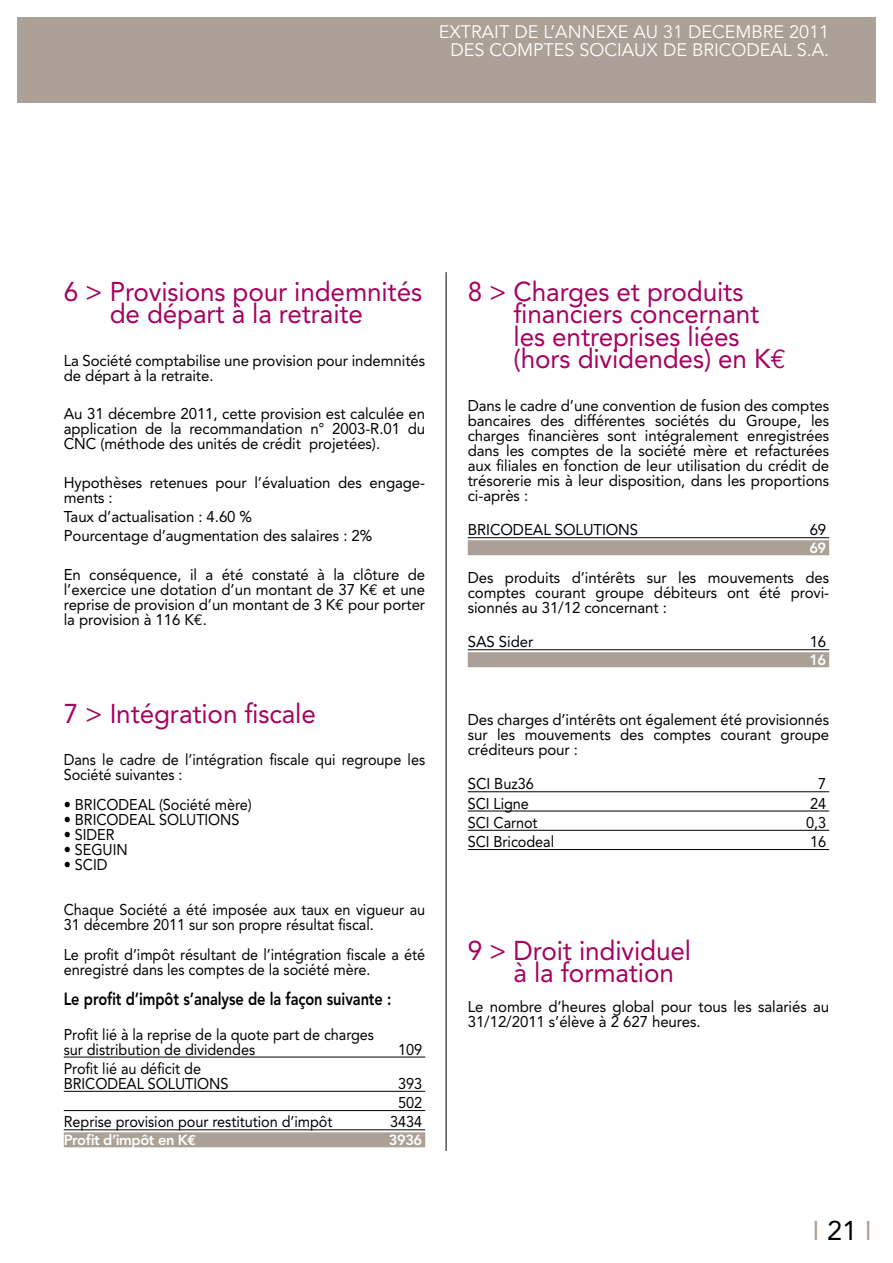
<style>
.page{position:relative;width:893px;height:1263px;background:#fff}
.page>*{position:absolute;margin:0;border:0;box-sizing:border-box;transform-origin:0 0}
.t1{font:27px/22.5px "Avenir";letter-spacing:-.005em;color:#a60061}
.t2{font:27px "Avenir";color:#aca196}
.t3{font:18px "Avenir";color:#fff}
.t4{font:800 17.55px "Avenir";letter-spacing:-.005em;color:#000;scale:.83 1}
.t5{font:15.6px/15px "Avenir";letter-spacing:-.005em;color:#000;text-align:justify}
.t6{font:15.6px/15px "Avenir";letter-spacing:-.005em;color:#000;scale:.93 1}
.t7{font:800 14.7px "Avenir";letter-spacing:-.03em;color:#fff}
.s1{font-family:"Euro Mono"}
.s2{font-family:"Euro Mono";font-weight:700}
.s3{color:#000}
</style>
<div class="page">
<div style="left:17px;top:17px;width:859px;height:85px;background:#aca196"></div>
<hr style="left:446px;top:272px;width:1px;height:879px;background:#000">
<hr style="left:468px;top:537px;width:361px;height:1px;background:#000">
<div style="left:468px;top:540px;width:361px;height:15px;background:#aca196"></div>
<hr style="left:468px;top:649px;width:361px;height:1px;background:#000">
<div style="left:468px;top:652px;width:361px;height:15px;background:#aca196"></div>
<hr style="left:468px;top:791px;width:361px;height:1px;background:#000">
<hr style="left:468px;top:811px;width:361px;height:1px;background:#000">
<hr style="left:468px;top:830px;width:361px;height:1px;background:#000">
<hr style="left:468px;top:849px;width:361px;height:1px;background:#000">
<hr style="left:64px;top:1057px;width:361px;height:1px;background:#000">
<hr style="left:64px;top:1091px;width:361px;height:1px;background:#000">
<hr style="left:64px;top:1110px;width:361px;height:1px;background:#000">
<hr style="left:64px;top:1129px;width:361px;height:1px;background:#000">
<div style="left:64px;top:1132px;width:361px;height:15px;background:#aca196"></div>
<p class="t3" style="left:439px;top:21px;width:54px">EXT RAIT</p>
<p class="t3" style="left:514px;top:21px;width:54px">DE L’ANNEXE</p>
<p class="t3" style="left:633px;top:21px;width:105px">AU 31 DECEMB</p>
<p class="t3" style="left:763px;top:21px;width:68px">RE 2011</p>
<p class="t3" style="left:450px;top:39px;width:12px">DES</p>
<p class="t3" style="left:489px;top:39px;width:26px">COMPTES</p>
<p class="t3" style="left:579px;top:39px;width:49px">SOCIAUX</p>
<p class="t3" style="left:663px;top:39px;width:82px">DE BRICODEAL</p>
<p class="t3" style="left:797px;top:39px;width:34px">S.A.</p>
<h1 class="t1" style="left:64px;top:280px;width:360px;text-align:center">6 &gt; Provisions pour indemnités de départ à la retraite</h1>
<p class="t5" style="left:64px;top:353px;width:363px">La Société comptabilise une provision pour indemnités de départ à la retraite.</p>
<p class="t5" style="left:64px;top:407px;width:363px">Au 31 décembre 2011, cette provision est calculée en application de la recommandation n° 2003-R.01 du CNC (méthode des unités de crédit projetées).</p>
<p class="t5" style="left:64px;top:475px;width:363px">Hypothèses retenues pour l’évaluation des engage&shy;ments :</p>
<p class="t5" style="left:64px;top:507px;width:310px;line-height:19.2px">Taux d’actualisation : 4.60 %<br>Pourcentage d’augmentation des salaires : 2%</p>
<p class="t5" style="left:64px;top:567px;width:363px">En conséquence, il a été constaté à la clôture de l’exercice une dotation d’un montant de 37 K<span class="s1">€</span> et une reprise de provision d’un montant de 3 K<span class="s1">€</span> pour porter la provision à 116 K<span class="s1">€</span>.</p>
<h1 class="t1" style="left:64px;top:702px;width:254px">7 &gt; Intégration fiscale</h1>
<p class="t6" style="left:64px;top:752px;width:390px">Dans le cadre de l’intégration fiscale qui regroupe les<br>Société suivantes :</p>
<p class="t6" style="left:64px;top:797px;width:204px">• BRICODEAL (Société mère)</p>
<p class="t6" style="left:64px;top:812px;width:190px">• BRICODEAL SOLUTIONS</p>
<p class="t6" style="left:64px;top:827px;width:56px">• SIDER</p>
<p class="t6" style="left:64px;top:842px;width:70px">• SEGUIN</p>
<p class="t6" style="left:64px;top:857px;width:48px">• SCID</p>
<p class="t6" style="left:64px;top:902px;width:390px">Chaque Société a été imposée aux taux en vigueur au<br>31 décembre 2011 sur son propre résultat fiscal.</p>
<p class="t6" style="left:64px;top:947px;width:390px">Le profit d’impôt résultant de l’intégration fiscale a été enregistré dans les comptes de la société mère.</p>
<p class="t4" style="left:64px;top:989px;width:396px">Le profit d’impôt s’analyse de la façon suivante :</p>
<p class="t6" style="left:64px;top:1027px;width:335px">Profit lié à la reprise de la quote part de charges sur distribution de dividendes</p>
<p class="t6" style="left:398px;top:1042px;width:27px">109</p>
<p class="t6" style="left:64px;top:1061px;width:179px">Profit lié au déficit de<br>BRICODEAL SOLUTIONS</p>
<p class="t6" style="left:398px;top:1074px;width:27px;line-height:19.2px">393<br>502</p>
<p class="t6" style="left:64px;top:1114px;width:290px">Reprise provision pour restitution d’impôt</p>
<p class="t6" style="left:390px;top:1114px;width:36px">3434</p>
<p class="t7" style="left:64px;top:1131px;width:134px">Profit d’impôt en K<span class="s2">€</span></p>
<p class="t7" style="left:389px;top:1131px;width:35px">3936</p>
<h1 class="t1" style="left:514px;top:280px;width:274px;text-indent:-46px">8 &gt; Charges et produits financiers concernant les entreprises liées (hors dividendes) en K<span class="s1">€</span></h1>
<p class="t5" style="left:468px;top:398px;width:363px">Dans le cadre d’une convention de fusion des comptes bancaires des différentes sociétés du Groupe, les charges financières sont intégralement enregistrées dans les comptes de la société mère et refacturées aux filiales en fonction de leur utilisation du crédit de trésorerie mis à leur disposition, dans les proportions ci-après :</p>
<p class="t5" style="left:468px;top:522px;width:172px">BRICODEAL SOLUTIONS</p>
<p class="t5" style="left:810px;top:522px;width:18px">69</p>
<p class="t7" style="left:809px;top:539px;width:18px">69</p>
<p class="t5" style="left:468px;top:570px;width:363px">Des produits d’intérêts sur les mouvements des comptes courant groupe débiteurs ont été provi&shy;sionnés au 31/12 concernant :</p>
<p class="t5" style="left:468px;top:634px;width:67px">SAS Sider</p>
<p class="t5" style="left:810px;top:634px;width:18px">16</p>
<p class="t7" style="left:809px;top:651px;width:18px">16</p>
<p class="t5" style="left:468px;top:712px;width:363px">Des charges d’intérêts ont également été provisionnés sur les mouvements des comptes courant groupe créditeurs pour :</p>
<p class="t5" style="left:468px;top:776px;width:67px">SCI Buz36</p>
<p class="t6" style="left:818px;top:776px;width:10px">7</p>
<p class="t6" style="left:468px;top:796px;width:67px">SCI Ligne</p>
<p class="t6" style="left:810px;top:796px;width:19px">24</p>
<p class="t6" style="left:468px;top:815px;width:77px">SCI Carnot</p>
<p class="t6" style="left:806px;top:815px;width:23px">0,3</p>
<p class="t6" style="left:468px;top:834px;width:94px">SCI Bricodeal</p>
<p class="t6" style="left:810px;top:834px;width:19px">16</p>
<h1 class="t1" style="left:514px;top:939px;width:179px;text-indent:-46px">9 &gt; Droit individuel à la formation</h1>
<p class="t5" style="left:468px;top:999px;width:363px">Le nombre d’heures global pour tous les salariés au<br>31/12/2011 s’élève à 2 627 heures.</p>
<h1 class="t2" style="left:813px;top:1215px;width:61px">I <span class="s3">21</span> I</h1>
</div>
